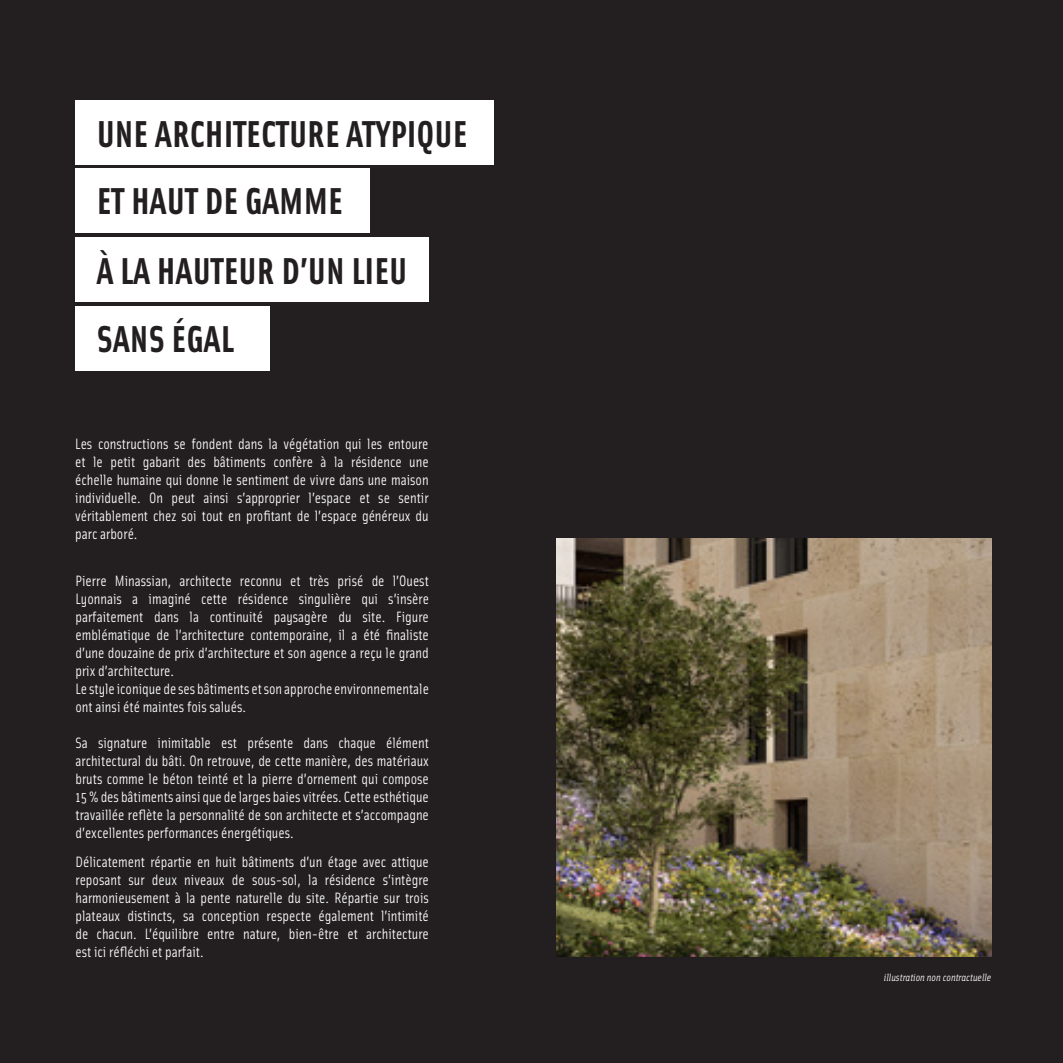
<style>
.page{position:relative;width:1063px;height:1063px;background:#231f20}
.page>*{position:absolute;margin:0;border:0;box-sizing:border-box;transform-origin:0 0}
.t1{font:700 37.5px "Solex OT";color:#231f20}
.t2{font:15px/18px "Solex OT";color:#fff;text-align:justify}
.t3{font:italic 10.5px "Solex OT";color:#fff}
</style>
<div class="page">
<div style="left:75px;top:100px;width:418px;height:64px;background:#fff"></div>
<div style="left:75px;top:169px;width:295px;height:64px;background:#fff"></div>
<div style="left:75px;top:238px;width:354px;height:64px;background:#fff"></div>
<div style="left:75px;top:306px;width:195px;height:65px;background:#fff"></div>
<img style="left:557px;top:539px;width:434px;height:418px">
<p class="t1" style="left:97px;top:109px;width:372px">UNE ARCHITECTURE ATYPIQUE</p>
<p class="t1" style="left:97px;top:177px;width:248px">ET HAUT DE GAMME</p>
<p class="t1" style="left:97px;top:246px;width:312px">À LA HAUTEUR D’UN LIEU</p>
<p class="t1" style="left:97px;top:314px;width:138px">SANS ÉGAL</p>
<p class="t2" style="left:75px;top:434px;width:355px">Les constructions se fondent dans la végétation qui les entoure et le petit gabarit des bâtiments confère à la résidence une échelle humaine qui donne le sentiment de vivre dans une maison individuelle. On peut ainsi s’approprier l’espace et se sentir véritablement chez soi tout en profitant de l’espace généreux du parc arboré.</p>
<p class="t2" style="left:75px;top:571px;width:355px">Pierre Minassian, architecte reconnu et très prisé de l’Ouest Lyonnais a imaginé cette résidence singulière qui s’insère parfaitement dans la continuité paysagère du site. Figure emblématique de l’architecture contemporaine, il a été finaliste d’une douzaine de prix d’architecture et son agence a reçu le grand prix d’architecture.</p>
<p class="t2" style="left:75px;top:679px;width:355px">Le style iconique de ses bâtiments et son approche environnementale ont ainsi été maintes fois salués.</p>
<p class="t2" style="left:75px;top:733px;width:355px">Sa signature inimitable est présente dans chaque élément architectural du bâti. On retrouve, de cette manière, des matériaux bruts comme le béton teinté et la pierre d’ornement qui compose 15 % des bâtiments ainsi que de larges baies vitrées. Cette esthétique travaillée reflète la personnalité de son architecte et s’accompagne d’excellentes performances énergétiques.</p>
<p class="t2" style="left:75px;top:852px;width:355px">Délicatement répartie en huit bâtiments d’un étage avec attique reposant sur deux niveaux de sous-sol, la résidence s’intègre harmonieusement à la pente naturelle du site. Répartie sur trois plateaux distincts, sa conception respecte également l’intimité de chacun. L’équilibre entre nature, bien-être et architecture est ici réfléchi et parfait.</p>
<p class="t3" style="left:884px;top:971px;width:109px">illustration non contractuelle</p>
</div>
